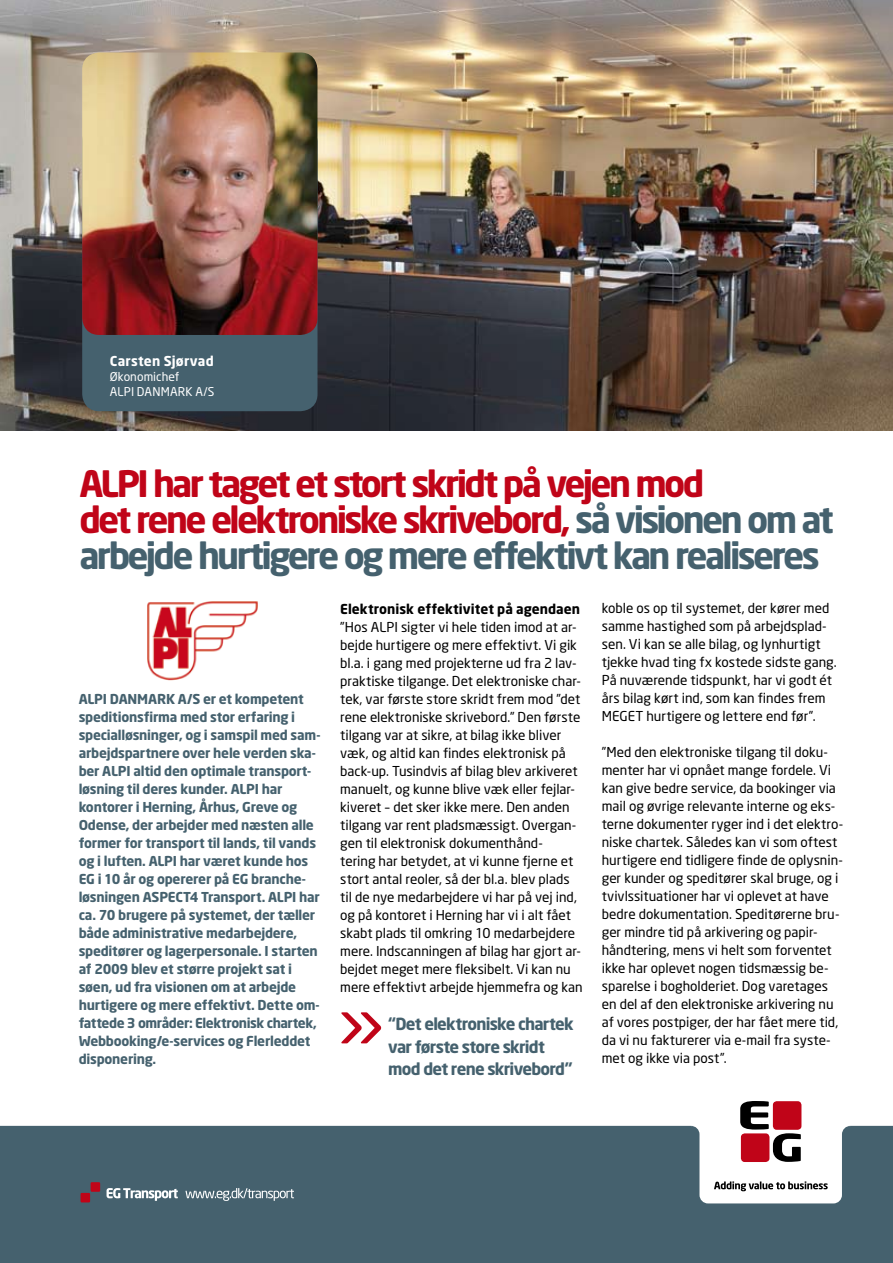
<style>
.page{position:relative;width:893px;height:1263px;background:#fff}
.page>*{position:absolute;margin:0;border:0;box-sizing:border-box;transform-origin:0 0}
.t1{font:75px "Neo Sans";color:#c00418}
.t2{font:700 36px/36px "Neo Sans";letter-spacing:-.075em;color:#c00418}
.t3{font:700 16.5px/22.5px "Neo Sans";letter-spacing:-.045em;color:#45616e}
.t4{font:13.5px/18px "Neo Sans";color:#000}
.t5{font:700 13.5px/18px "Neo Sans";letter-spacing:-.015em;color:#45616e}
.t6{font:700 13.5px "Neo Sans";letter-spacing:.005em;color:#000}
.t7{font:700 13.5px "Neo Sans";letter-spacing:.015em;color:#fff}
.t8{font:12px/15px "Neo Sans";letter-spacing:.005em;color:#fff}
.s1{color:#45616e}
</style>
<div class="page">
<div style="left:0;top:1126px;width:893px;height:137px;background:#45616e"></div>
<svg style="left:0;top:1103px;width:893px;height:100px"></svg>
<svg style="left:714px;top:1181px;width:114px;height:10px"></svg>
<svg style="left:740px;top:1101px;width:61px;height:61px;background:#9c4c54"></svg>
<svg style="left:107px;top:1188px;width:71px;height:13px"></svg>
<svg style="left:185px;top:1188px;width:109px;height:13px"></svg>
<div style="left:81px;top:1193px;width:9px;height:9px;background:#c00418"></div>
<div style="left:91px;top:1182px;width:9px;height:10px;background:#c00418"></div>
<img style="left:0;top:0;width:893px;height:431px">
<div style="left:82px;top:124px;width:235px;height:287px;background:#45616e;border-radius:17px"></div>
<img style="left:82px;top:52px;width:235px;height:283px">
<img style="left:147px;top:601px;width:111px;height:80px">
<p class="t7" style="left:110px;top:352px;width:105px">Carsten Sjørvad</p>
<p class="t8" style="left:110px;top:368px;width:106px">Økonomichef<br>ALPI Danmark A/S</p>
<h2 class="t2" style="left:79px;top:465px;width:756px">ALPI har taget et stort skridt på vejen mod<br>det rene elektroniske skrivebord, <span class="s1">så visionen om at arbejde hurtigere og mere effektivt kan realiseres</span></h2>
<p class="t5" style="left:79px;top:689px;width:243px">ALPI DANMARK A/S er et kompetent speditionsfirma med stor erfaring i specialløsninger, og i samspil med sam&shy;arbejdspartnere over hele verden ska&shy;ber ALPI altid den optimale transport&shy;løsning til deres kunder. ALPI har kontorer i Herning, Århus, Greve og Odense, der arbejder med næsten alle former for transport til lands, til vands og i luften. ALPI har været kunde hos EG i 10 år og opererer på EG branche&shy;løsningen ASPECT4 Transport. ALPI har ca. 70 brugere på systemet, der tæller både administrative medarbejdere, speditører og lagerpersonale. I starten af 2009 blev et større projekt sat i søen, ud fra visionen om at arbejde hurtigere og mere effektivt. Dette om&shy;fattede 3 områder: Elektronisk chartek, Webbooking/e-services og Flerleddet disponering.</p>
<p class="t6" style="left:340px;top:600px;width:241px">Elektronisk effektivitet på agendaen</p>
<p class="t4" style="left:340px;top:617px;width:244px">”Hos ALPI sigter vi hele tiden imod at ar&shy;bejde hurtigere og mere effektivt. Vi gik bl.a. i gang med projekterne ud fra 2 lav&shy;praktiske tilgange. Det elektroniske char&shy;tek, var første store skridt frem mod ”det rene elektroniske skrivebord.” Den første tilgang var at sikre, at bilag ikke bliver væk, og altid kan findes elektronisk på back-up. Tusindvis af bilag blev arkiveret manuelt, og kunne blive væk eller fejlar&shy;kiveret – det sker ikke mere. Den anden tilgang var rent pladsmæssigt. Overgan&shy;gen til elektronisk dokumenthånd-<br>tering har betydet, at vi kunne fjerne et stort antal reoler, så der bl.a. blev plads til de nye medarbejdere vi har på vej ind, og på kontoret i Herning har vi i alt fået skabt plads til omkring 10 medarbejdere mere. Indscanningen af bilag har gjort ar&shy;bejdet meget mere fleksibelt. Vi kan nu mere effektivt arbejde hjemmefra og kan</p>
<h1 class="t1" style="left:337px;top:975px;width:48px">»</h1>
<p class="t3" style="left:388px;top:1012px;width:187px">“Det elektroniske chartek var første store skridt mod det rene skrivebord”</p>
<p class="t4" style="left:602px;top:599px;width:236px">koble os op til systemet, der kører med samme hastighed som på arbejdsplad&shy;sen. Vi kan se alle bilag, og lynhurtigt tjekke hvad ting fx kostede sidste gang.<br>På nuværende tidspunkt, har vi godt ét års bilag kørt ind, som kan findes frem MEGET hurtigere og lettere end før”.</p>
<p class="t4" style="left:602px;top:743px;width:243px">”Med den elektroniske tilgang til doku&shy;menter har vi opnået mange fordele. Vi kan give bedre service, da bookinger via mail og øvrige relevante interne og eks&shy;terne dokumenter ryger ind i det elektro&shy;niske chartek. Således kan vi som oftest hurtigere end tidligere finde de oplysnin&shy;ger kunder og speditører skal bruge, og i tvivlssituationer har vi oplevet at have bedre dokumentation. Speditørerne bru&shy;ger mindre tid på arkivering og papir&shy;håndtering, mens vi helt som forventet ikke har oplevet nogen tidsmæssig be&shy;sparelse i bogholderiet. Dog varetages en del af den elektroniske arkivering nu af vores postpiger, der har fået mere tid, da vi nu fakturerer via e-mail fra syste-</p>
<p class="t4" style="left:602px;top:1049px;width:127px">met og ikke via post”.</p>
</div>
